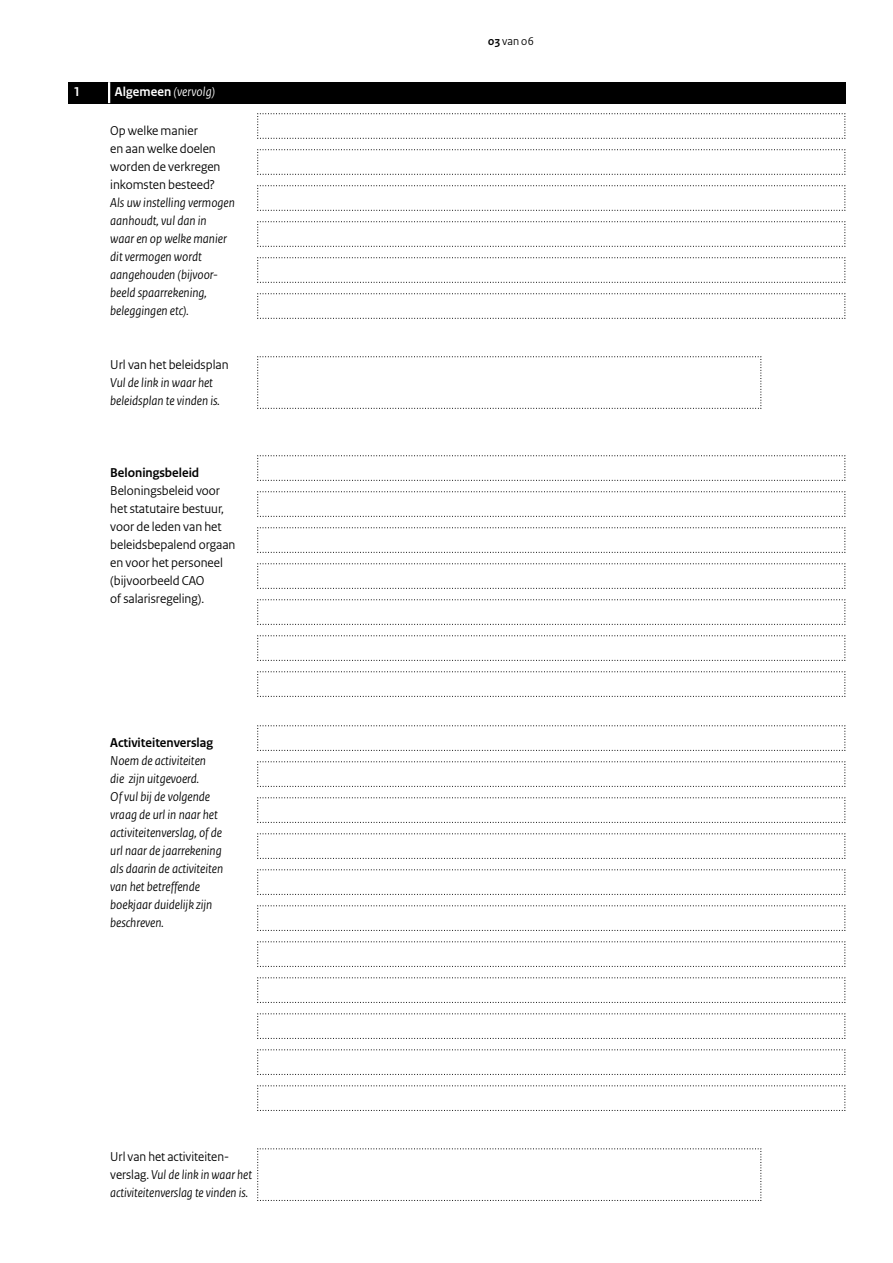
<style>
.page{position:relative;width:893px;height:1263px;background:#fff}
.page>*{position:absolute;margin:0;border:0;box-sizing:border-box;transform-origin:0 0}
.Vraag_12{font:italic 13.5px/18px "Rijksoverheid Sans Heading";color:#000}
.Vraag{font:italic 13.5px/18px "Rijksoverheid Sans Heading";color:#000}
.Vraag_12-2{font:13.5px/18px "Rijksoverheid Sans Heading";color:#000}
.Vraag_12-3{font:700 13.5px "Rijksoverheid Sans Heading";color:#000}
.t1{font:italic 13.5px "Rijksoverheid Sans Heading";letter-spacing:.01em;color:#fff}
.Vraag-2{font:700 13.5px "Rijksoverheid Sans Heading";color:#000}
.t2{font:700 13.5px "Rijksoverheid Sans Heading";color:#fff}
.t3{font:12px "Rijksoverheid Sans Heading";color:#000}
.s1{font-weight:700;font-style:normal}
.s2{font-style:normal}
.s3{font-weight:700}
</style>
<div class="page">
<svg style="left:257px;top:149px;width:589px;height:26px"></svg>
<svg style="left:257px;top:293px;width:589px;height:26px"></svg>
<svg style="left:257px;top:185px;width:589px;height:26px"></svg>
<svg style="left:257px;top:221px;width:589px;height:26px"></svg>
<svg style="left:257px;top:455px;width:589px;height:26px"></svg>
<svg style="left:257px;top:527px;width:589px;height:26px"></svg>
<svg style="left:257px;top:599px;width:589px;height:26px"></svg>
<svg style="left:257px;top:671px;width:589px;height:26px"></svg>
<svg style="left:257px;top:356px;width:505px;height:53px"></svg>
<svg style="left:257px;top:1148px;width:505px;height:53px"></svg>
<svg style="left:257px;top:491px;width:589px;height:26px"></svg>
<svg style="left:257px;top:563px;width:589px;height:26px"></svg>
<svg style="left:257px;top:635px;width:589px;height:26px"></svg>
<svg style="left:257px;top:725px;width:589px;height:26px"></svg>
<svg style="left:257px;top:761px;width:589px;height:26px"></svg>
<svg style="left:257px;top:797px;width:589px;height:26px"></svg>
<svg style="left:257px;top:833px;width:589px;height:26px"></svg>
<svg style="left:257px;top:869px;width:589px;height:26px"></svg>
<svg style="left:257px;top:905px;width:589px;height:26px"></svg>
<svg style="left:257px;top:941px;width:589px;height:26px"></svg>
<svg style="left:257px;top:977px;width:589px;height:26px"></svg>
<svg style="left:257px;top:1013px;width:589px;height:26px"></svg>
<svg style="left:257px;top:1049px;width:589px;height:26px"></svg>
<svg style="left:257px;top:1085px;width:589px;height:26px"></svg>
<svg style="left:257px;top:113px;width:589px;height:26px"></svg>
<svg style="left:257px;top:257px;width:589px;height:26px"></svg>
<div style="left:68px;top:82px;width:777px;height:21px;background:#000"></div>
<hr style="left:108px;top:82px;width:2px;height:21px;background:#fff">
<p class="t2" style="left:74px;top:84px;width:8px">1</p>
<p class="t1" style="left:115px;top:84px;width:102px"><span class="s1">Algemeen</span> (vervolg)</p>
<p class="Vraag" style="left:110px;top:122px;width:126px"><span class="s2">Op welke manier<br>en aan welke doelen worden de verkregen inkomsten besteed?<br></span>Als uw instelling vermogen aanhoudt, vul dan in<br>waar en op welke manier dit vermogen wordt aangehouden (bijvoor&shy;beeld spaarrekening, beleggingen etc).</p>
<p class="Vraag_12" style="left:110px;top:356px;width:120px"><span class="s2">Url van het beleidsplan<br></span>Vul de link in waar het beleidsplan te vinden is.</p>
<p class="Vraag-2" style="left:110px;top:465px;width:91px">Beloningsbeleid</p>
<p class="Vraag_12-2" style="left:110px;top:482px;width:127px">Beloningsbeleid voor het statutaire bestuur, voor de leden van het beleidsbepalend orgaan en voor het personeel (bijvoorbeeld CAO<br>of salarisregeling).</p>
<p class="Vraag_12-3" style="left:110px;top:735px;width:104px">Activiteitenverslag</p>
<p class="Vraag_12" style="left:110px;top:752px;width:114px">Noem de activiteiten die zijn uitgevoerd.<br>Ofvul bij de volgende vraag de url in naar het activiteitenverslag, of de url naar de jaarrekening als daarin de activiteiten van het betreffende boekjaar duidelijk zijn beschreven.</p>
<p class="Vraag_12" style="left:110px;top:1148px;width:143px"><span class="s2">Url van het activiteiten&shy;verslag.</span> Vul de link in waar het activiteitenverslag te vinden is.</p>
<p class="t3" style="left:488px;top:34px;width:47px"><span class="s3">03</span> van 06</p>
</div>
